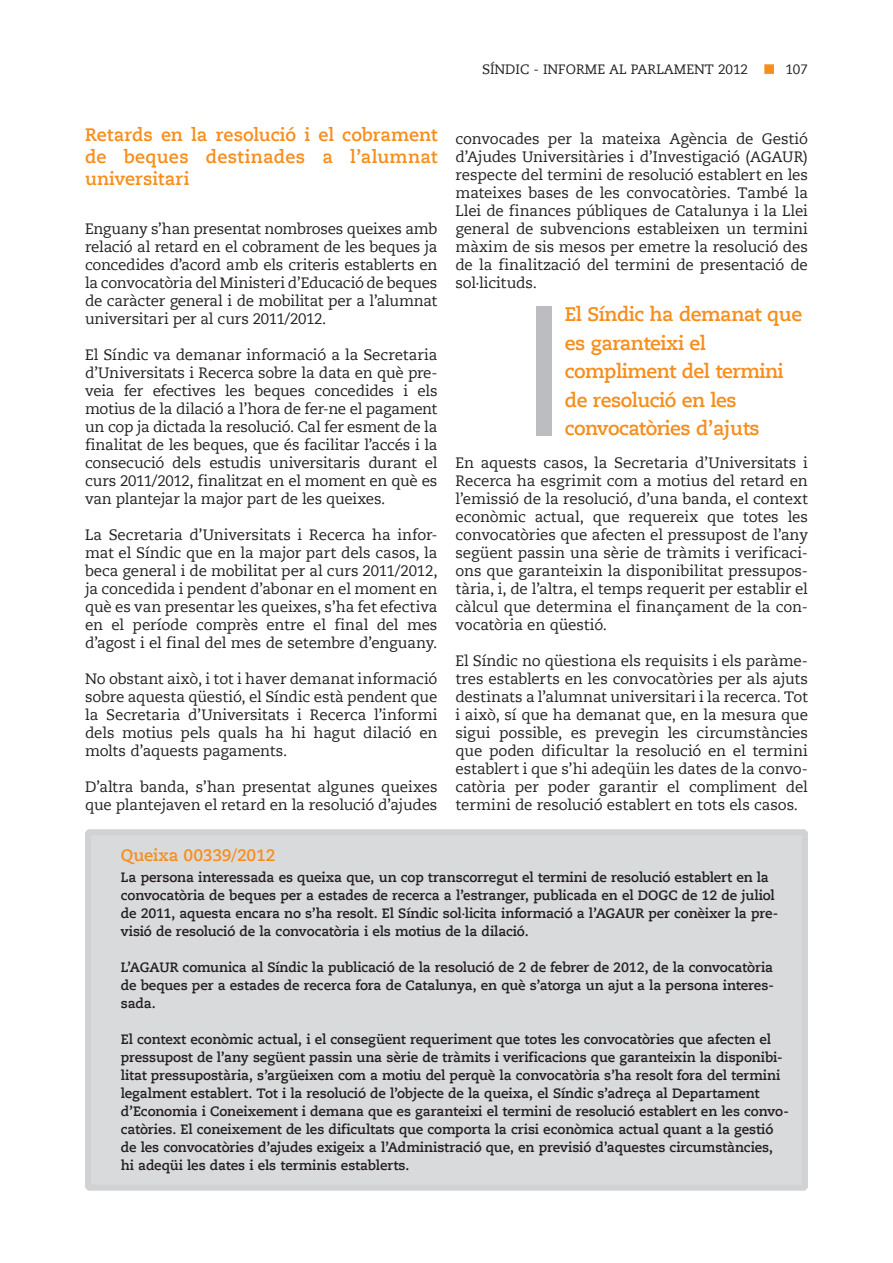
<style>
.page{position:relative;width:893px;height:1263px;background:#fff}
.page>*{position:absolute;margin:0;border:0;box-sizing:border-box;transform-origin:0 0}
.Destacat{font:700 19.5px/28.5px "Caecilia LT";letter-spacing:-.025em;color:#f68e1e}
.Titular_4t{font:700 18px/21.6px "Caecilia LT";letter-spacing:.005em;color:#f68e1e;text-align:justify}
.t1{font:700 16.5px "Caecilia LT";letter-spacing:-.01em;color:#f68e1e}
.Txt_gral{font:15px/18px "Caecilia LT";letter-spacing:-.015em;color:#231f20;text-align:justify}
.Expedient{font:700 13.5px/18px "Caecilia LT";letter-spacing:-.01em;color:#231f20}
.t2{font:13.5px "Caecilia LT";color:#231f20}
</style>
<div class="page">
<div style="left:764px;top:64px;width:10px;height:10px;background:#f68e1e;border:2px solid #f68e1e"></div>
<div style="left:536px;top:306px;width:15px;height:129px;background:#bcbdc0"></div>
<div style="left:88px;top:832px;width:717px;height:356px;background:#d9dadc"></div>
<div style="left:85px;top:829px;width:723px;height:362px;border:6px solid #d1d2d4"></div>
<p class="t2" style="left:482px;top:62px;width:267px">SÍNDIC - INFORME AL PARLAMENT 2012</p>
<p class="t2" style="left:785px;top:62px;width:24px">107</p>
<p class="Titular_4t" style="left:85px;top:125px;width:354px">Retards en la resolució i el cobrament de beques destinades a l’alumnat universitari</p>
<p class="Txt_gral" style="left:85px;top:220px;width:354px">Enguany s’han presentat nombroses queixes amb relació al retard en el cobrament de les beques ja concedides d’acord amb els criteris establerts en la convocatòria del Ministeri d’Educació de beques de caràcter general i de mobilitat per a l’alumnat universitari per al curs 2011/2012.</p>
<p class="Txt_gral" style="left:85px;top:346px;width:354px">El Síndic va demanar informació a la Secretaria d’Universitats i Recerca sobre la data en què pre&shy;veia fer efectives les beques concedides i els motius de la dilació a l’hora de fer-ne el pagament un cop ja dictada la resolució. Cal fer esment de la finalitat de les beques, que és facilitar l’accés i la consecució dels estudis universitaris durant el curs 2011/2012, finalitzat en el moment en què es van plantejar la major part de les queixes.</p>
<p class="Txt_gral" style="left:85px;top:526px;width:354px">La Secretaria d’Universitats i Recerca ha infor&shy;mat el Síndic que en la major part dels casos, la beca general i de mobilitat per al curs 2011/2012, ja concedida i pendent d’abonar en el moment en què es van presentar les queixes, s’ha fet efectiva en el període comprès entre el final del mes d’agost i el final del mes de setembre d’enguany.</p>
<p class="Txt_gral" style="left:85px;top:670px;width:354px">No obstant això, i tot i haver demanat informació sobre aquesta qüestió, el Síndic està pendent que la Secretaria d’Universitats i Recerca l’informi dels motius pels quals ha hi hagut dilació en molts d’aquests pagaments.</p>
<p class="Txt_gral" style="left:85px;top:778px;width:354px">D’altra banda, s’han presentat algunes queixes que plantejaven el retard en la resolució d’ajudes</p>
<p class="Txt_gral" style="left:455px;top:130px;width:354px">convocades per la mateixa Agència de Gestió d’Ajudes Universitàries i d’Investigació (AGAUR) respecte del termini de resolució establert en les mateixes bases de les convocatòries. També la Llei de finances públiques de Catalunya i la Llei general de subvencions estableixen un termini màxim de sis mesos per emetre la resolució des de la finalització del termini de presentació de sol·licituds.</p>
<p class="Destacat" style="left:565px;top:300px;width:239px">El Síndic ha demanat que es garanteixi el compliment del termini de resolució en les convocatòries d’ajuts</p>
<p class="Txt_gral" style="left:455px;top:454px;width:354px">En aquests casos, la Secretaria d’Universitats i Recerca ha esgrimit com a motius del retard en l’emissió de la resolució, d’una banda, el context econòmic actual, que requereix que totes les convocatòries que afecten el pressupost de l’any següent passin una sèrie de tràmits i verificaci&shy;ons que garanteixin la disponibilitat pressupos&shy;tària, i, de l’altra, el temps requerit per establir el càlcul que determina el finançament de la con&shy;vocatòria en qüestió.</p>
<p class="Txt_gral" style="left:455px;top:652px;width:354px">El Síndic no qüestiona els requisits i els paràme&shy;tres establerts en les convocatòries per als ajuts destinats a l’alumnat universitari i la recerca. Tot i això, sí que ha demanat que, en la mesura que sigui possible, es prevegin les circumstàncies que poden dificultar la resolució en el termini establert i que s’hi adeqüin les dates de la convo&shy;catòria per poder garantir el compliment del termini de resolució establert en tots els casos.</p>
<p class="t1" style="left:121px;top:845px;width:156px">Queixa 00339/2012</p>
<p class="Expedient" style="left:121px;top:869px;width:659px">La persona interessada es queixa que, un cop transcorregut el termini de resolució establert en la convocatòria de beques per a estades de recerca a l’estranger, publicada en el DOGC de 12 de juliol de 2011, aquesta encara no s’ha resolt. El Síndic sol·licita informació a l’AGAUR per conèixer la pre&shy;visió de resolució de la convocatòria i els motius de la dilació.</p>
<p class="Expedient" style="left:121px;top:959px;width:655px;text-align:justify">L’AGAUR comunica al Síndic la publicació de la resolució de 2 de febrer de 2012, de la convocatòria de beques per a estades de recerca fora de Catalunya, en què s’atorga un ajut a la persona interes&shy;sada.</p>
<p class="Expedient" style="left:121px;top:1031px;width:670px">El context econòmic actual, i el consegüent requeriment que totes les convocatòries que afecten el pressupost de l’any següent passin una sèrie de tràmits i verificacions que garanteixin la disponibi&shy;litat pressupostària, s’argüeixen com a motiu del perquè la convocatòria s’ha resolt fora del termini legalment establert. Tot i la resolució de l’objecte de la queixa, el Síndic s’adreça al Departament d’Economia i Coneixement i demana que es garanteixi el termini de resolució establert en les convo&shy;catòries. El coneixement de les dificultats que comporta la crisi econòmica actual quant a la gestió de les convocatòries d’ajudes exigeix a l’Administració que, en previsió d’aquestes circumstàncies, hi adeqüi les dates i els terminis establerts.</p>
</div>
